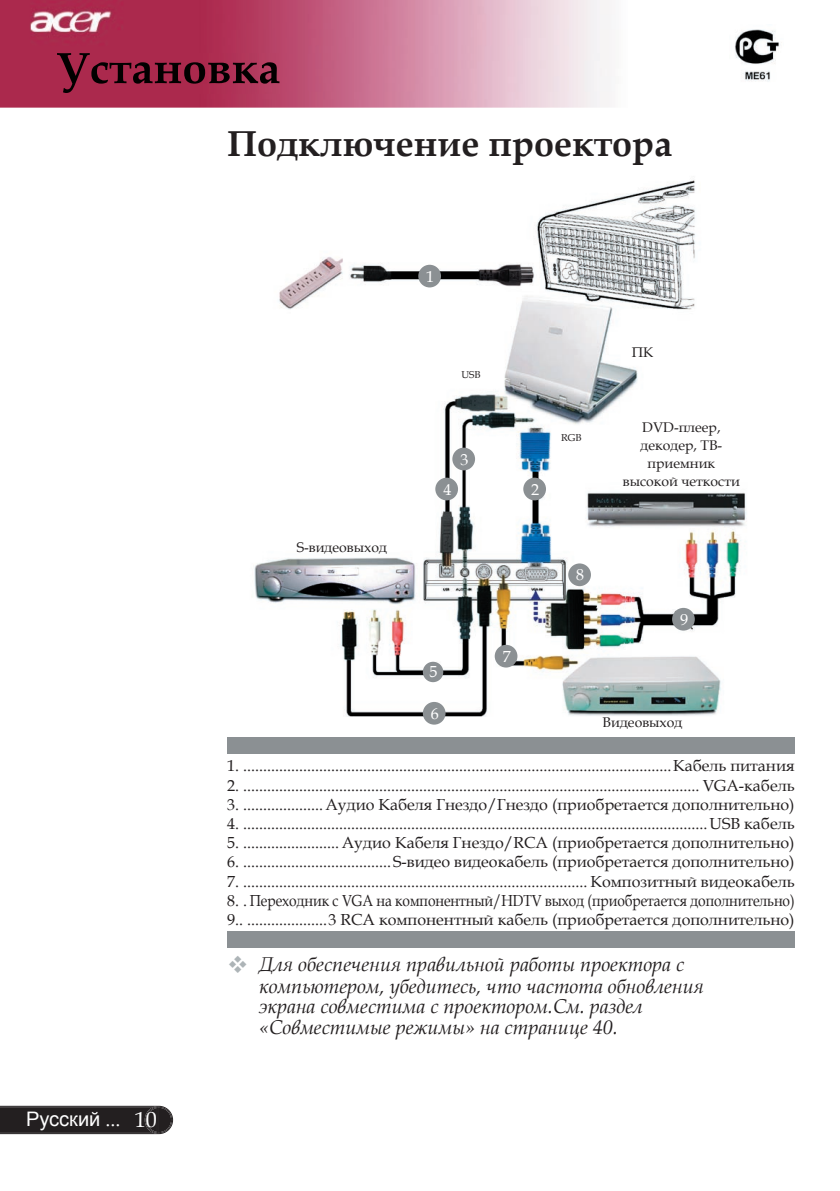
<style>
.page{position:relative;width:840px;height:1191px;background:#fff}
.page>*{position:absolute;margin:0;border:0;box-sizing:border-box;transform-origin:0 0}
.t1{font:700 36px "Book Antiqua";color:#231f20}
.t2{font:italic 20px/22px "Book Antiqua";color:#231f20}
.t3{font:20px "Arial";color:#fff}
.t4{font:16px/19.2px "Book Antiqua";color:#231f20}
.t5{font:16px "Book Antiqua";color:#fff}
.t6{font:14px/18px "Book Antiqua";color:#231f20;text-align:center}
.t7{font:10px "Book Antiqua";color:#231f20}
.s1{font-family:"Book Antiqua"}
.s2{font-family:"Book Antiqua";font-size:22px}
.s3{color:#adb4b7}
</style>
<div class="page">
<img style="left:0;top:0;width:610px;height:108px">
<svg style="left:0;top:1105px;width:173px;height:29px;background:#312d2e"></svg>
<img style="left:735px;top:29px;width:45px;height:52px">
<img style="left:57px;top:53px;width:222px;height:40px">
<img style="left:254px;top:180px;width:492px;height:536px">
<div style="left:227px;top:931px;width:567px;height:16px;background:#8b9093"></div>
<div style="left:227px;top:737px;width:567px;height:16px;background:#8b9093"></div>
<svg style="left:435px;top:477px;width:23px;height:23px"></svg>
<svg style="left:523px;top:477px;width:22px;height:23px"></svg>
<svg style="left:452px;top:447px;width:23px;height:23px"></svg>
<svg style="left:422px;top:662px;width:21px;height:20px"></svg>
<svg style="left:494px;top:645px;width:23px;height:22px"></svg>
<svg style="left:418px;top:265px;width:23px;height:22px"></svg>
<svg style="left:671px;top:608px;width:23px;height:22px"></svg>
<svg style="left:568px;top:563px;width:22px;height:23px"></svg>
<svg style="left:422px;top:702px;width:23px;height:22px"></svg>
<p class="t3" style="left:26px;top:1106px;width:132px">Русский <span class="s1">...</span> <span class="s2">10</span></p>
<h1 class="t1" style="left:227px;top:119px;width:446px">Подключение проектора</h1>
<p class="t6" style="left:297px;top:538px;width:91px">S-видеовыход</p>
<p class="t5" style="left:426px;top:265px;width:9px">1</p>
<p class="t7" style="left:461px;top:368px;width:21px">USB</p>
<p class="t5" style="left:460px;top:448px;width:9px">3</p>
<p class="t5" style="left:443px;top:478px;width:9px">4</p>
<p class="t5" style="left:531px;top:478px;width:9px">2</p>
<p class="t7" style="left:561px;top:431px;width:22px">RGB</p>
<p class="t6" style="left:631px;top:343px;width:23px">ПК</p>
<p class="t6" style="left:622px;top:417px;width:118px">DVD-плеер, декодер, ТВ&shy;приемник высокой четкости</p>
<p class="t5" style="left:429px;top:660px;width:9px">5</p>
<p class="t5" style="left:430px;top:702px;width:9px">6</p>
<p class="t5" style="left:502px;top:645px;width:9px">7</p>
<p class="t5" style="left:576px;top:564px;width:9px">8</p>
<p class="t5" style="left:679px;top:608px;width:9px">9</p>
<p class="t6" style="left:602px;top:713px;width:81px">Видеовыход</p>
<p class="t4" style="left:227px;top:756px;width:568px">1. ...........................................................................................................Кабель питания</p>
<p class="t4" style="left:227px;top:775px;width:568px">2. .................................................................................................................. VGA-кабель</p>
<p class="t4" style="left:227px;top:794px;width:568px">3. ....................Aудио Кабеля Гнездо/Гнездо (приобретается дополнительно)</p>
<p class="t4" style="left:227px;top:813px;width:568px">4. ....................................................................................................................USB кабель</p>
<p class="t4" style="left:227px;top:832px;width:568px">5. ........................ Aудио Кабеля Гнездо/RCA (приобретается дополнительно)</p>
<p class="t4" style="left:227px;top:852px;width:568px">6. .....................................S-видео видеокабель (приобретается дополнительно)</p>
<p class="t4" style="left:227px;top:871px;width:568px">7. ...................................................................................... Композитный видеокабель</p>
<p class="t4" style="left:227px;top:890px;width:568px">8. . Переходник с VGA на компонентный/HDTV выход (приобретается дополнительно)<br>9.. ....................3 RCA компонентный кабель (приобретается дополнительно)</p>
<p class="t2" style="left:259px;top:953px;width:446px;text-indent:-32px"><span class="s3">❖</span> Для обеспечения правильной работы проектора с компьютером, убедитесь, что частота обновления</p>
<p class="t2" style="left:259px;top:995px;width:385px;line-height:21px">экрана совместима с проектором.См. раздел «Совместимые режимы» на странице 40.</p>
</div>
